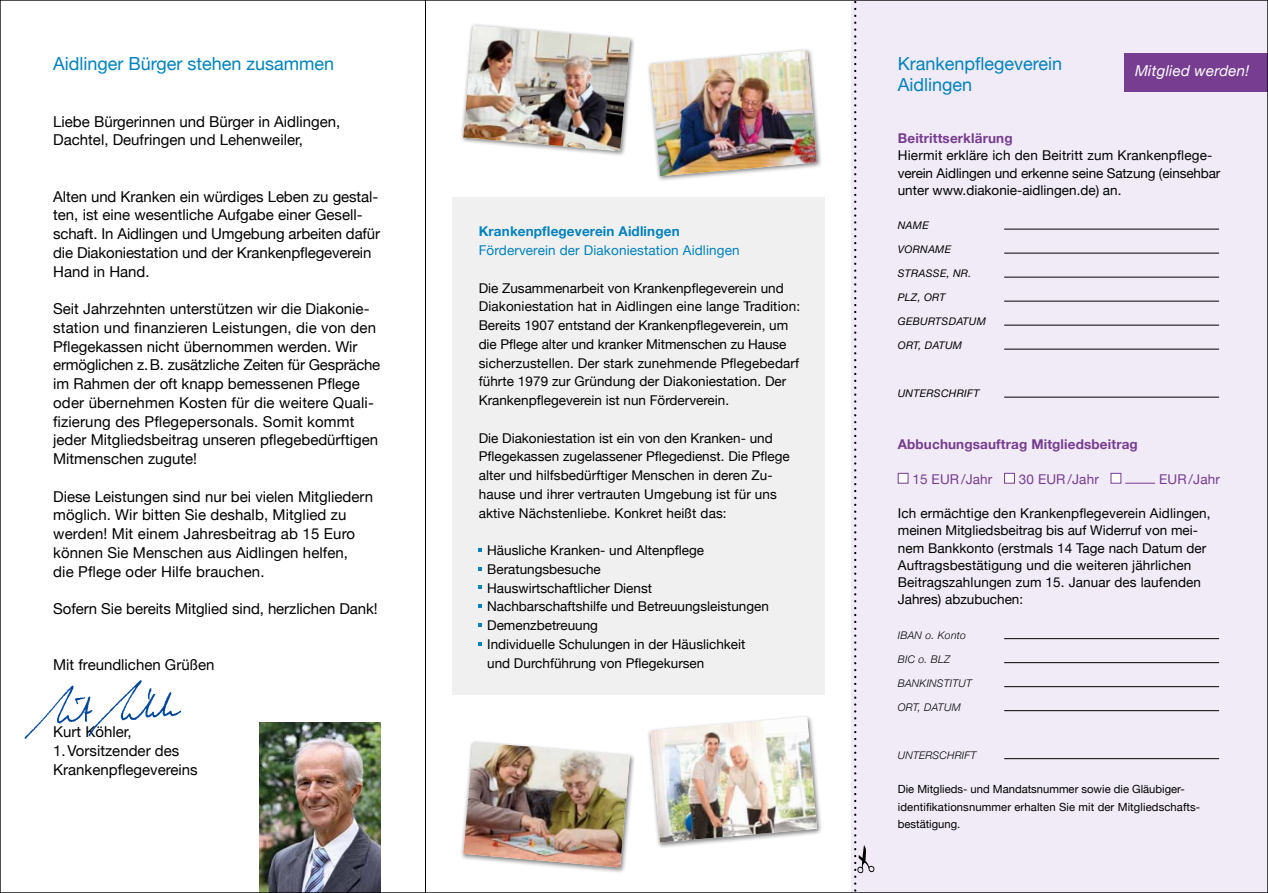
<style>
.page{position:relative;width:1268px;height:893px;background:#fff}
.page>*{position:absolute;margin:0;border:0;box-sizing:border-box;transform-origin:0 0}
.t1{font:18px/21px "Helvetica Neue";color:#0082be}
.t2{font:15px/18.8px "Helvetica Neue";color:#000}
.t3{font:italic 15px "Helvetica Neue";letter-spacing:.015em;color:#fff}
.t4{font:13.5px/18.8px "Helvetica Neue";color:#000}
.t5{font:700 13.5px "Helvetica Neue";letter-spacing:.01em;color:#773d90}
.t6{font:13.5px "Helvetica Neue";letter-spacing:.01em;color:#0082be}
.t7{font:700 13.5px "Helvetica Neue";letter-spacing:.01em;color:#0082be}
.t8{font:13.5px "Helvetica Neue";letter-spacing:.01em;color:#773d90}
.t9{font:11.25px/17.2px "Helvetica Neue";color:#000}
.t10{font:italic 10.5px "Helvetica Neue";letter-spacing:.025em;color:#000}
.t11{font:italic 300 10.5px "Helvetica Neue";letter-spacing:.025em;color:#000}
</style>
<div class="page">
<div style="left:452px;top:198px;width:372px;height:497px;background:#f0f0f0"></div>
<svg style="left:478px;top:548px;width:4px;height:3px"></svg>
<svg style="left:478px;top:567px;width:4px;height:3px"></svg>
<svg style="left:478px;top:586px;width:4px;height:3px"></svg>
<svg style="left:478px;top:604px;width:4px;height:4px"></svg>
<svg style="left:478px;top:623px;width:4px;height:3px"></svg>
<svg style="left:478px;top:642px;width:4px;height:3px"></svg>
<img style="left:259px;top:723px;width:122px;height:168px">
<div style="left:460px;top:739px;width:175px;height:135px;background:#000;opacity:.5"></div>
<img style="left:463px;top:742px;width:166px;height:125px">
<div style="left:460px;top:23px;width:175px;height:135px;background:#000;opacity:.5"></div>
<img style="left:463px;top:26px;width:166px;height:125px">
<div style="left:647px;top:714px;width:175px;height:135px;background:#000;opacity:.5"></div>
<img style="left:650px;top:717px;width:166px;height:125px">
<div style="left:647px;top:48px;width:175px;height:135px;background:#000;opacity:.5"></div>
<img style="left:650px;top:50px;width:166px;height:126px">
<img style="left:24px;top:680px;width:157px;height:59px">
<div style="left:850px;top:0;width:417px;height:893px;background:#f0ebf6"></div>
<hr style="left:1003px;top:229px;width:215px;height:1px;background:#000">
<hr style="left:1003px;top:253px;width:215px;height:1px;background:#000">
<hr style="left:1003px;top:277px;width:215px;height:1px;background:#000">
<hr style="left:1003px;top:301px;width:215px;height:1px;background:#000">
<hr style="left:1003px;top:325px;width:215px;height:1px;background:#000">
<hr style="left:1003px;top:349px;width:215px;height:1px;background:#000">
<hr style="left:1003px;top:397px;width:215px;height:1px;background:#000">
<div style="left:897px;top:473px;width:11px;height:11px;background:#fff;border:1px solid #773d90"></div>
<div style="left:1003px;top:473px;width:11px;height:11px;background:#fff;border:1px solid #773d90"></div>
<div style="left:1110px;top:473px;width:10px;height:11px;background:#fff;border:1px solid #773d90"></div>
<svg style="left:1125px;top:483px;width:29px;height:1px"></svg>
<hr style="left:1003px;top:638px;width:215px;height:1px;background:#000">
<hr style="left:1003px;top:662px;width:215px;height:1px;background:#000">
<hr style="left:1003px;top:686px;width:215px;height:1px;background:#000">
<hr style="left:1003px;top:710px;width:215px;height:1px;background:#000">
<hr style="left:1003px;top:758px;width:215px;height:1px;background:#000">
<div style="left:1124px;top:53px;width:143px;height:38px;background:#773d90"></div>
<svg style="left:854px;top:2px;width:20px;height:889px"></svg>
<hr style="left:425px;top:0;width:1px;height:893px;background:#000">
<h1 class="t1" style="left:53px;top:54px;width:282px">Aidlinger Bürger stehen zusammen</h1>
<p class="t2" style="left:53px;top:113px;width:288px">Liebe Bürgerinnen und Bürger in Aidlingen,<br>Dachtel, Deufringen und Lehenweiler,</p>
<p class="t2" style="left:53px;top:188px;width:328px">Alten und Kranken ein würdiges Leben zu gestal&shy;ten, ist eine wesentliche Aufgabe einer Gesell&shy;schaft. In Aidlingen und Umgebung arbeiten dafür die Diakoniestation und der Krankenpflegeverein Hand in Hand.</p>
<p class="t2" style="left:53px;top:300px;width:328px">Seit Jahrzehnten unterstützen wir die Diakonie&shy;station und finanzieren Leistungen, die von den Pflegekassen nicht übernommen werden. Wir ermöglichen z.B. zusätzliche Zeiten für Gespräche im Rahmen der oft knapp bemessenen Pflege oder übernehmen Kosten für die weitere Quali&shy;fizierung des Pflegepersonals. Somit kommt jeder Mitgliedsbeitrag unseren pflegebedürftigen Mitmenschen zugute!</p>
<p class="t2" style="left:53px;top:488px;width:321px">Diese Leistungen sind nur bei vielen Mitgliedern möglich. Wir bitten Sie deshalb, Mitglied zu werden! Mit einem Jahresbeitrag ab 15 Euro können Sie Menschen aus Aidlingen helfen,<br>die Pflege oder Hilfe brauchen.</p>
<p class="t2" style="left:53px;top:600px;width:326px">Sofern Sie bereits Mitglied sind, herzlichen Dank!</p>
<p class="t2" style="left:53px;top:656px;width:163px">Mit freundlichen Grüßen</p>
<p class="t2" style="left:53px;top:723px;width:146px">Kurt Köhler,<br>1.Vorsitzender des<br>Krankenpflegevereins</p>
<p class="t7" style="left:478px;top:221px;width:202px">Krankenpflegeverein Aidlingen</p>
<p class="t6" style="left:478px;top:241px;width:262px">Förderverein der Diakoniestation Aidlingen</p>
<p class="t4" style="left:478px;top:279px;width:323px">Die Zusammenarbeit von Krankenpflegeverein und Diakoniestation hat in Aidlingen eine lange Tradition:<br>Bereits 1907 entstand der Krankenpflegeverein, um die Pflege alter und kranker Mitmenschen zu Hause sicherzustellen. Der stark zunehmende Pflegebedarf führte 1979 zur Gründung der Diakoniestation. Der Krankenpflegeverein ist nun Förderverein.</p>
<p class="t4" style="left:478px;top:429px;width:312px">Die Diakoniestation ist ein von den Kranken- und Pflegekassen zugelassener Pflegedienst. Die Pflege alter und hilfsbedürftiger Menschen in deren Zu&shy;hause und ihrer vertrauten Umgebung ist für uns aktive Nächstenliebe. Konkret heißt das:</p>
<p class="t4" style="left:487px;top:542px;width:283px">Häusliche Kranken- und Altenpflege Beratungsbesuche<br>Hauswirtschaftlicher Dienst Nachbarschaftshilfe und Betreuungsleistungen Demenzbetreuung<br>Individuelle Schulungen in der Häuslichkeit und Durchführung von Pflegekursen</p>
<h1 class="t1" style="left:897px;top:54px;width:166px">Krankenpflegeverein<br>Aidlingen</h1>
<p class="t5" style="left:897px;top:128px;width:116px">Beitrittserklärung</p>
<p class="t4" style="left:897px;top:148px;width:324px;line-height:17.2px">Hiermit erkläre ich den Beitritt zum Krankenpflege&shy;verein Aidlingen und erkenne seine Satzung (einsehbar unter www.diakonie-aidlingen.de) an.</p>
<p class="t10" style="left:897px;top:218px;width:32px">NAME</p>
<p class="t10" style="left:897px;top:242px;width:55px">VORNAME</p>
<p class="t10" style="left:897px;top:266px;width:75px">STRASSE, NR.</p>
<p class="t10" style="left:897px;top:290px;width:49px">PLZ, ORT</p>
<p class="t10" style="left:897px;top:314px;width:90px">GEBURTSDATUM</p>
<p class="t10" style="left:897px;top:338px;width:66px">ORT, DATUM</p>
<p class="t10" style="left:897px;top:386px;width:83px">UN TERSCHRIFT</p>
<p class="t3" style="left:1134px;top:60px;width:116px">MITGLIED WERDEN!</p>
<p class="t5" style="left:897px;top:434px;width:241px">Abbuchungsauftrag Mitgliedsbeitrag</p>
<p class="t8" style="left:912px;top:469px;width:81px">15 EUR/Jahr</p>
<p class="t8" style="left:1018px;top:469px;width:81px">30 EUR/Jahr</p>
<p class="t8" style="left:1158px;top:469px;width:62px">EUR/Jahr</p>
<p class="t4" style="left:897px;top:505px;width:314px;line-height:17.2px">Ich ermächtige den Krankenpflegeverein Aidlingen, meinen Mitgliedsbeitrag bis auf Widerruf von mei&shy;nem Bankkonto (erstmals 14 Tage nach Datum der Auftragsbestätigung und die weiteren jährlichen Beitragszahlungen zum 15. Januar des laufenden Jahres) abzubuchen:</p>
<p class="t11" style="left:897px;top:627px;width:70px">IBAN O. KONTO</p>
<p class="t11" style="left:897px;top:651px;width:54px">BIC O. BLZ</p>
<p class="t11" style="left:897px;top:675px;width:15px">BANKIN</p>
<p class="t11" style="left:936px;top:675px;width:37px">STITUT</p>
<p class="t11" style="left:897px;top:699px;width:64px">ORT, DATUM</p>
<p class="t11" style="left:897px;top:747px;width:80px">UN TERSCHRIFT</p>
<p class="t9" style="left:897px;top:781px;width:304px">Die Mitglieds- und Mandatsnummer sowie die Gläubiger&shy;identifikationsnummer erhalten Sie mit der Mitgliedschafts&shy;bestätigung.</p>
</div>
